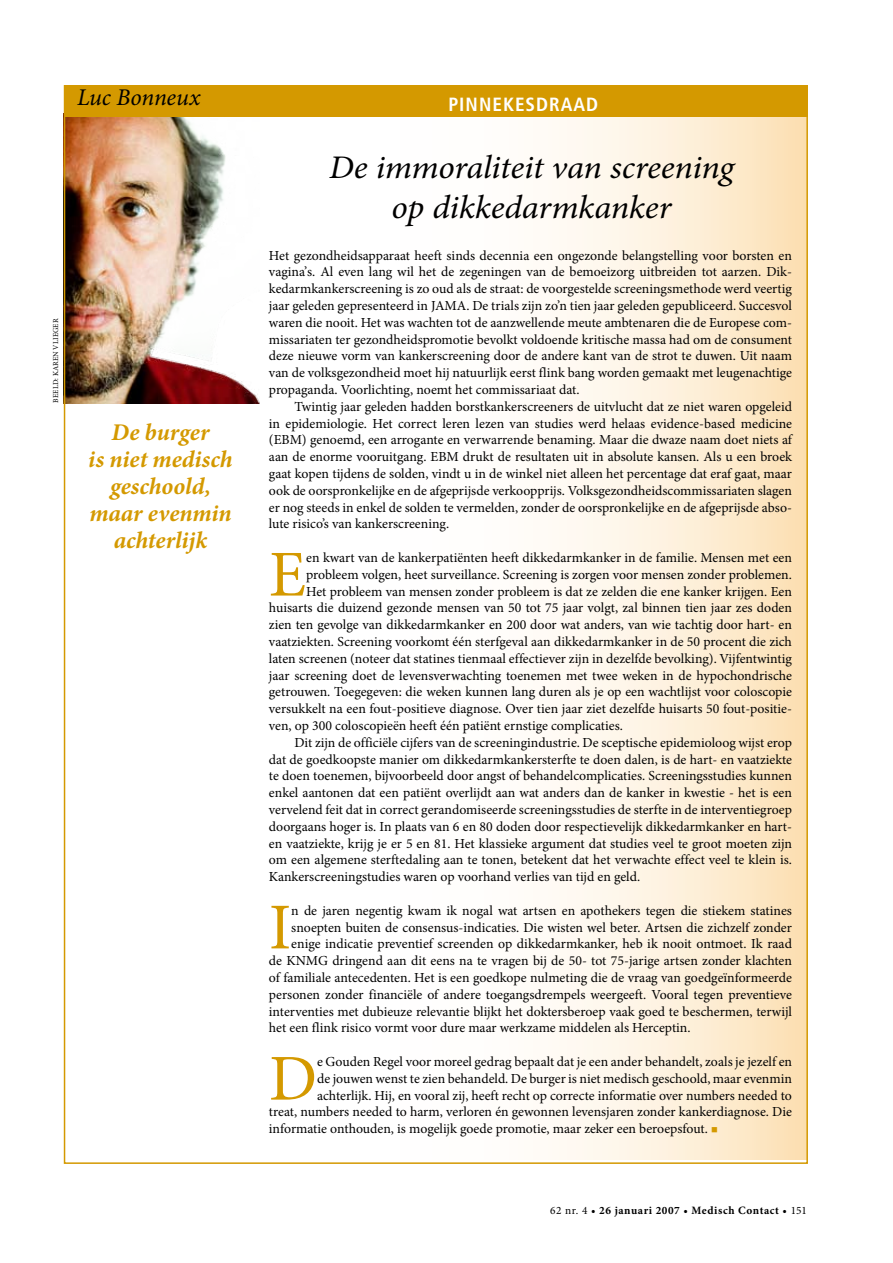
<style>
.page{position:relative;width:893px;height:1263px;background:#fff}
.page>*{position:absolute;margin:0;border:0;box-sizing:border-box;transform-origin:0 0}
.t1{font:65.55px "Minion Pro";color:#d49900}
.t2{font:italic 33px/39.6px "Minion Pro";letter-spacing:-.01em;color:#000;text-align:center;scale:1.05 1}
.t3{font:italic 700 24px/27px "Minion Pro";color:#d49900;text-align:center}
.t4{font:italic 24px "Minion Pro";letter-spacing:-.005em;color:#000}
.t5{font:700 condensed 19.2px "Frutiger";letter-spacing:.055em;color:#fff}
.t6{font:13.8px/16.8px "Minion Pro";color:#000;text-align:justify}
.t7{font:700 11.25px "Minion Pro";letter-spacing:.05em;color:#000}
.t8{font:7.5px "Minion Pro";letter-spacing:.01em;color:#000}
.s1{color:#d49900}
.s2{font-weight:400}
</style>
<div class="page">
<img style="left:63px;top:113px;width:197px;height:290px">
<svg style="left:552px;top:117px;width:253px;height:1043px"></svg>
<div style="left:65px;top:85px;width:743px;height:32px;background:#d49900"></div>
<p class="t8" style="left:51px;top:403px;width:85px;rotate:-90deg">Beeld: karen vlieger</p>
<h3 class="t4" style="left:77px;top:81px;width:125px">Luc Bonneux</h3>
<h3 class="t5" style="left:448px;top:93px;width:151px">PINNEKESDRAAD</h3>
<h3 class="t3" style="left:88px;top:418px;width:146px">De burger<br>is niet medisch geschoold, maar evenmin achterlijk</h3>
<h2 class="t2" style="left:329px;top:148px;width:387px">De immoraliteit van screening op dikkedarmkanker</h2>
<p class="t6" style="left:269px;top:247px;width:525px">Het gezondheidsapparaat heeft sinds decennia een ongezonde belangstelling voor borsten en vagina’s. Al even lang wil het de zegeningen van de bemoeizorg uitbreiden tot aarzen. Dik&shy;kedarmkankerscreening is zo oud als de straat: de voorgestelde screeningsmethode werd veertig jaar geleden gepresenteerd in JAMA. De trials zijn zo’n tien jaar geleden gepubliceerd. Succesvol waren die nooit. Het was wachten tot de aanzwellende meute ambtenaren die de Europese com&shy;missariaten ter gezondheidspromotie bevolkt voldoende kritische massa had om de consument deze nieuwe vorm van kankerscreening door de andere kant van de strot te duwen. Uit naam van de volksgezondheid moet hij natuurlijk eerst flink bang worden gemaakt met leugenachtige propaganda. Voorlichting, noemt het commissariaat dat.</p>
<p class="t6" style="left:269px;top:398px;width:525px;text-indent:26px">Twintig jaar geleden hadden borstkankerscreeners de uitvlucht dat ze niet waren opgeleid in epidemiologie. Het correct leren lezen van studies werd helaas evidence-based medicine (EBM) genoemd, een arrogante en verwarrende benaming. Maar die dwaze naam doet niets af aan de enorme vooruitgang. EBM drukt de resultaten uit in absolute kansen. Als u een broek gaat kopen tijdens de solden, vindt u in de winkel niet alleen het percentage dat eraf gaat, maar ook de oorspronkelijke en de afgeprijsde verkoopprijs. Volksgezondheidscommissariaten slagen er nog steeds in enkel de solden te vermelden, zonder de oorspronkelijke en de afgeprijsde abso&shy;lute risico’s van kankerscreening.</p>
<h1 class="t1" style="left:269px;top:531px;width:35px">E</h1>
<p class="t6" style="left:306px;top:549px;width:487px">en kwart van de kankerpatiënten heeft dikkedarmkanker in de familie. Mensen met een</p>
<p class="t6" style="left:306px;top:566px;width:487px">probleem volgen, heet surveillance. Screening is zorgen voor mensen zonder problemen.</p>
<p class="t6" style="left:306px;top:583px;width:487px">Het probleem van mensen zonder probleem is dat ze zelden die ene kanker krijgen. Een</p>
<p class="t6" style="left:269px;top:600px;width:525px">huisarts die duizend gezonde mensen van 50 tot 75 jaar volgt, zal binnen tien jaar zes doden</p>
<p class="t6" style="left:269px;top:616px;width:524px">zien ten gevolge van dikkedarmkanker en 200 door wat anders, van wie tachtig door hart- en</p>
<p class="t6" style="left:269px;top:633px;width:524px">vaatziekten. Screening voorkomt één sterfgeval aan dikkedarmkanker in de 50 procent die zich</p>
<p class="t6" style="left:269px;top:650px;width:524px">laten screenen (noteer dat statines tienmaal effectiever zijn in dezelfde bevolking). Vijfentwintig</p>
<p class="t6" style="left:269px;top:667px;width:524px">jaar screening doet de levensverwachting toenemen met twee weken in de hypochondrische</p>
<p class="t6" style="left:269px;top:684px;width:524px">getrouwen. Toegegeven: die weken kunnen lang duren als je op een wachtlijst voor coloscopie</p>
<p class="t6" style="left:269px;top:700px;width:524px">versukkelt na een fout-positieve diagnose. Over tien jaar ziet dezelfde huisarts 50 fout-positie-</p>
<p class="t6" style="left:269px;top:717px;width:355px">ven, op 300 coloscopieën heeft één patiënt ernstige complicaties.</p>
<p class="t6" style="left:294px;top:734px;width:499px">Dit zijn de officiële cijfers van de screeningindustrie. De sceptische epidemioloog wijst erop</p>
<p class="t6" style="left:269px;top:751px;width:525px">dat de goedkoopste manier om dikkedarmkankersterfte te doen dalen, is de hart- en vaatziekte</p>
<p class="t6" style="left:269px;top:768px;width:524px">te doen toenemen, bijvoorbeeld door angst of behandelcomplicaties. Screeningsstudies kunnen</p>
<p class="t6" style="left:269px;top:784px;width:525px">enkel aantonen dat een patiënt overlijdt aan wat anders dan de kanker in kwestie - het is een</p>
<p class="t6" style="left:269px;top:801px;width:524px">vervelend feit dat in correct gerandomiseerde screeningsstudies de sterfte in de interventiegroep</p>
<p class="t6" style="left:269px;top:818px;width:524px">doorgaans hoger is. In plaats van 6 en 80 doden door respectievelijk dikkedarmkanker en hart-</p>
<p class="t6" style="left:269px;top:835px;width:525px">en vaatziekte, krijg je er 5 en 81. Het klassieke argument dat studies veel te groot moeten zijn</p>
<p class="t6" style="left:269px;top:852px;width:525px">om een algemene sterftedaling aan te tonen, betekent dat het verwachte effect veel te klein is.</p>
<p class="t6" style="left:269px;top:868px;width:373px">Kankerscreeningstudies waren op voorhand verlies van tijd en geld.</p>
<h1 class="t1" style="left:269px;top:883px;width:19px">I</h1>
<p class="t6" style="left:291px;top:902px;width:502px">n de jaren negentig kwam ik nogal wat artsen en apothekers tegen die stiekem statines</p>
<p class="t6" style="left:291px;top:919px;width:502px">snoepten buiten de consensus-indicaties. Die wisten wel beter. Artsen die zichzelf zonder</p>
<p class="t6" style="left:291px;top:936px;width:502px">enige indicatie preventief screenden op dikkedarmkanker, heb ik nooit ontmoet. Ik raad</p>
<p class="t6" style="left:269px;top:952px;width:525px">de KNMG dringend aan dit eens na te vragen bij de 50- tot 75-jarige artsen zonder klachten</p>
<p class="t6" style="left:269px;top:969px;width:524px">of familiale antecedenten. Het is een goedkope nulmeting die de vraag van goedgeïnformeerde</p>
<p class="t6" style="left:269px;top:986px;width:524px">personen zonder financiële of andere toegangsdrempels weergeeft. Vooral tegen preventieve</p>
<p class="t6" style="left:269px;top:1003px;width:525px">interventies met dubieuze relevantie blijkt het doktersberoep vaak goed te beschermen, terwijl</p>
<p class="t6" style="left:269px;top:1020px;width:423px">het een flink risico vormt voor dure maar werkzame middelen als Herceptin.</p>
<h1 class="t1" style="left:269px;top:1035px;width:45px">D</h1>
<p class="t6" style="left:317px;top:1053px;width:476px">e Gouden Regel voor moreel gedrag bepaalt dat je een ander behandelt, zoals je jezelf en</p>
<p class="t6" style="left:317px;top:1070px;width:476px">de jouwen wenst te zien behandeld. De burger is niet medisch geschoold, maar evenmin</p>
<p class="t6" style="left:317px;top:1087px;width:476px">achterlijk. Hij, en vooral zij, heeft recht op correcte informatie over numbers needed to</p>
<p class="t6" style="left:269px;top:1104px;width:524px">treat, numbers needed to harm, verloren én gewonnen levensjaren zonder kanker-diagnose. Die</p>
<p class="t6" style="left:269px;top:1120px;width:450px">informatie onthouden, is mogelijk goede promotie, maar zeker een beroepsfout. <span class="s1">■</span></p>
<p class="t7" style="left:550px;top:1203px;width:258px"><span class="s2">62 nr. 4</span> • 26 januari 2007 • Medisch Contact • <span class="s2">151</span></p>
</div>
